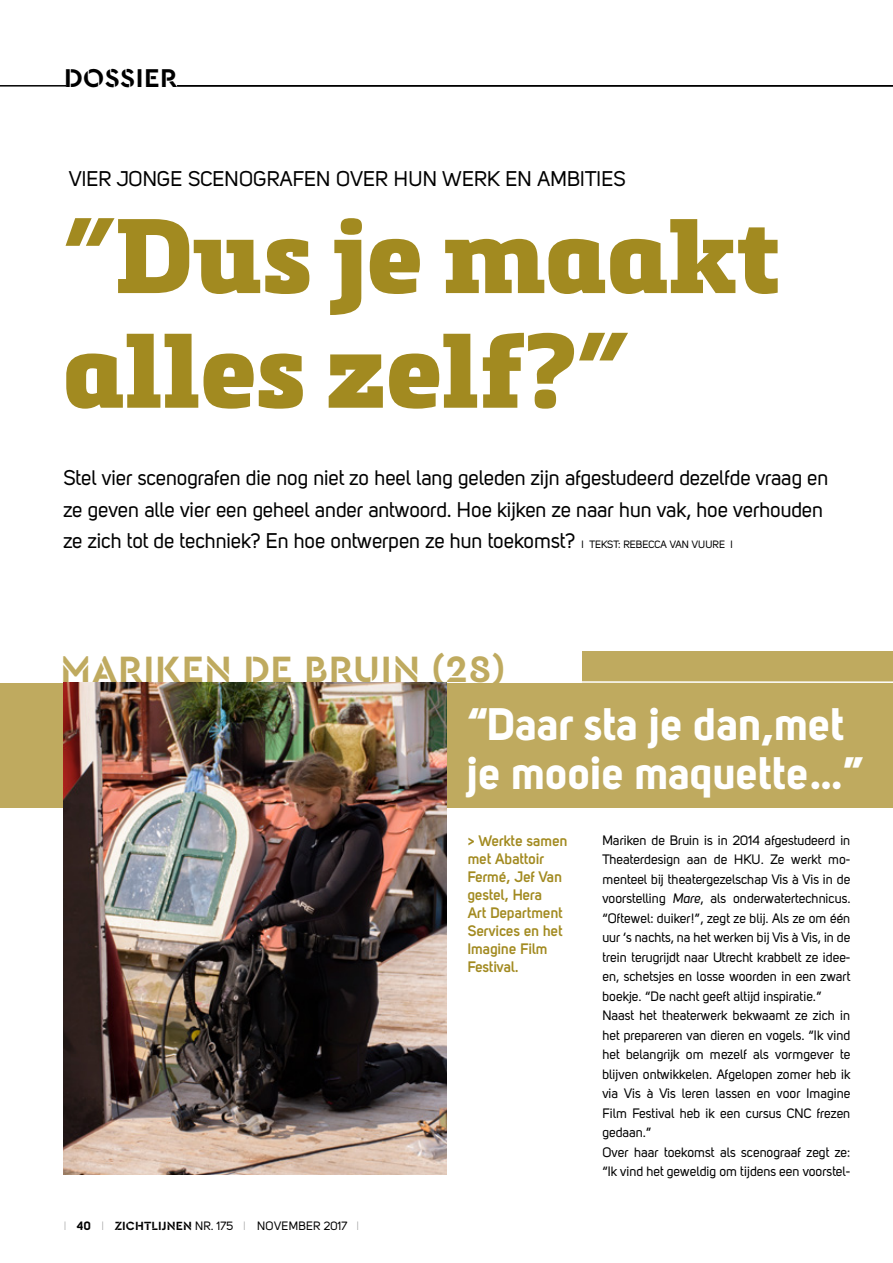
<style>
.page{position:relative;width:893px;height:1263px;background:#fff}
.page>*{position:absolute;margin:0;border:0;box-sizing:border-box;transform-origin:0 0}
.t1{font:900 104.1px/114.6px "Metronic Slab Pro";color:#a28a20}
.t2{font:45px/49.5px "Uni Sans Bold";color:#fff}
.t3{font:700 38.4px "Cera Stencil PRO";letter-spacing:.02em;color:#bfaa5f}
.t4{font:700 27px "Cera Stencil PRO";letter-spacing:.02em;color:#000}
.t5{font:21px/31.5px "Uni Sans Regular";letter-spacing:-.01em;color:#000}
.t6{font:700 15px/18px "Uni Sans Semi";color:#a28a20}
.t7{font:13.5px/19.5px "Uni Sans Regular";letter-spacing:-.005em;color:#000}
.t8{font:12px "Uni Sans Regular";letter-spacing:.01em;color:#000}
.s1{font-size:10.5px}
.s2{font-family:"Uni Sans Light";color:#878787}
.s3{font-family:"Uni Sans Bold"}
.s4{font-family:"Cera Stencil PRO";font-weight:700;font-size:12.45px}
.s5{font-family:"Uni Sans Regular Italic"}
</style>
<div class="page">
<div style="left:0;top:652px;width:893px;height:156px;background:#bfaa5f"></div>
<hr style="left:0;top:85px;width:66px;height:2px;background:#000">
<hr style="left:177px;top:85px;width:716px;height:2px;background:#000">
<svg style="left:0;top:680px;width:893px;height:4px"></svg>
<div style="left:0;top:623px;width:581px;height:59px;background:#fff"></div>
<img style="left:64px;top:682px;width:382px;height:493px">
<h3 class="t4" style="left:64px;top:60px;width:115px">DOSSIER</h3>
<h3 class="t5" style="left:69px;top:163px;width:558px">VIER JONGE SCENOGRAFEN OVER HUN WERK EN AMBITIES</h3>
<h1 class="t1" style="left:63px;top:200px;width:718px">”Dus je maakt alles zelf?”</h1>
<p class="t5" style="left:63px;top:462px;width:767px">Stel vier scenografen die nog niet zo heel lang geleden zijn afgestudeerd dezelfde vraag en ze geven alle vier een geheel ander antwoord. Hoe kijken ze naar hun vak, hoe verhouden ze zich tot de techniek? En hoe ontwerpen ze hun toekomst? <span class="s1">I TEKST: REBECCA VAN VUURE I</span></p>
<h3 class="t3" style="left:61px;top:644px;width:447px">MARIKEN DE BRUIN (28)</h3>
<p class="t8" style="left:64px;top:1219px;width:297px"><span class="s2">I</span> <span class="s3">40</span> <span class="s2">I</span> <span class="s4">ZICHTLIJNEN</span> NR. 175 <span class="s2">I</span> NOVEMBER 2017 <span class="s2">I</span></p>
<h2 class="t2" style="left:468px;top:698px;width:397px">“Daar sta je dan,met je mooie maquette…”</h2>
<p class="t7" style="left:602px;top:830px;width:250px">Mariken de Bruin is in 2014 afgestudeerd in Theaterdesign aan de HKU. Ze werkt mo&shy;menteel bij theatergezelschap Vis à Vis in de voorstelling <span class="s5">Mare</span>, als onderwatertechnicus. “Oftewel: duiker!”, zegt ze blij. Als ze om één uur ‘s nachts, na het werken bij Vis à Vis, in de trein terugrijdt naar Utrecht krabbelt ze idee&shy;ën, schetsjes en losse woorden in een zwart boekje. “De nacht geeft altijd inspiratie.” Naast het theaterwerk bekwaamt ze zich in het prepareren van dieren en vogels. “Ik vind het belangrijk om mezelf als vormgever te blijven ontwikkelen. Afgelopen zomer heb ik via Vis à Vis leren lassen en voor Imagine Film Festival heb ik een cursus CNC frezen gedaan.”<br>Over haar toekomst als scenograaf zegt ze: “Ik vind het geweldig om tijdens een voorstel-</p>
<p class="t6" style="left:468px;top:831px;width:101px">&gt; Werkte samen met Abattoir<br>Fermé, Jef Van gestel, Hera<br>Art Department<br>Services en het<br>Imagine Film<br>Festival.</p>
</div>
